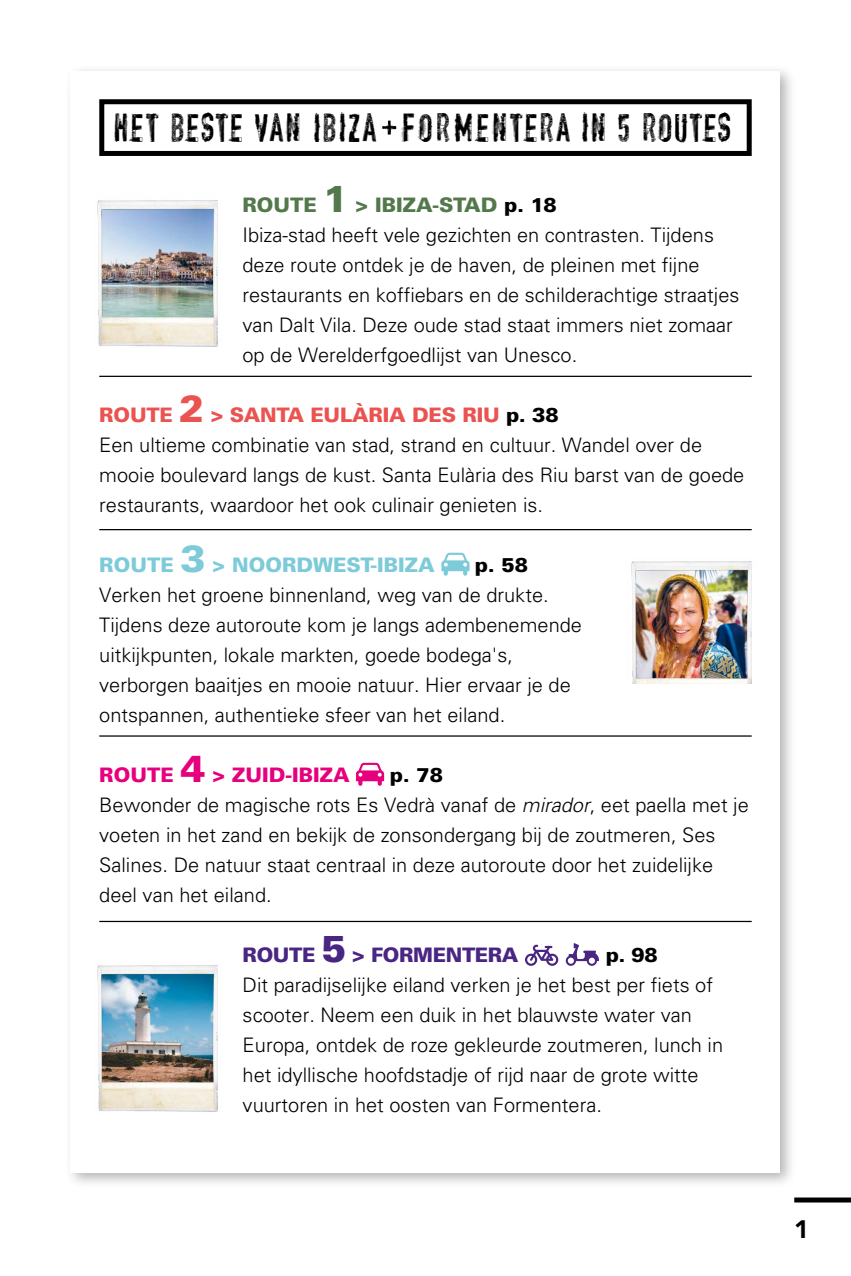
<style>
.page{position:relative;width:851px;height:1276px;background:#fff}
.page>*{position:absolute;margin:0;border:0;box-sizing:border-box;transform-origin:0 0}
.t1{font:33.75px "vtksencounter";letter-spacing:-.06em;color:#000}
.t2{font:33.75px "vtksencounter";letter-spacing:-.12em;color:#000}
.t3{font:900 25px "Avenir LT Std";color:#000}
.t4{font:300 20px/30px "Univers LT Std";color:#000}
.t5{font:900 20px "Univers LT Std";color:#7dcad9}
.t6{font:900 20px "Univers LT Std";color:#e6007d}
.t7{font:900 20px "Univers LT Std";letter-spacing:-.02em;color:#4a2683}
.t8{font:900 20px "Univers LT Std";color:#000}
.s1{font-weight:900;color:#53784b}
.s2{font-weight:900;font-size:37.5px;color:#53784b}
.s3{font-weight:900}
.s4{font-weight:900;color:#ea5350}
.s5{font-weight:900;font-size:37.5px;color:#ea5350}
.s6{font-size:37.5px}
.s7{font-style:italic}
</style>
<div class="page">
<div style="left:794px;top:1197px;width:56px;height:5px;background:#000"></div>
<div style="left:64px;top:64px;width:733px;height:1125px;background:#000;opacity:.3"></div>
<div style="left:71px;top:71px;width:709px;height:1101px;background:#fff"></div>
<div style="left:99px;top:99px;width:652px;height:57px;border:5px solid #000"></div>
<hr style="left:99px;top:376px;width:652px;height:1px;background:#000">
<hr style="left:99px;top:529px;width:652px;height:1px;background:#000">
<hr style="left:99px;top:735px;width:652px;height:1px;background:#000">
<hr style="left:99px;top:921px;width:652px;height:1px;background:#000">
<img style="left:97px;top:200px;width:121px;height:147px">
<img style="left:97px;top:965px;width:121px;height:147px">
<img style="left:631px;top:561px;width:121px;height:122px">
<svg style="left:382px;top:121px;width:14px;height:14px"></svg>
<svg style="left:441px;top:552px;width:28px;height:24px"></svg>
<svg style="left:356px;top:762px;width:28px;height:24px"></svg>
<svg style="left:525px;top:944px;width:33px;height:22px"></svg>
<svg style="left:565px;top:943px;width:34px;height:23px"></svg>
<h1 class="t2" style="left:114px;top:111px;width:328px">HET BESTE VAN IBIZA +</h1>
<h1 class="t1" style="left:401px;top:111px;width:337px">FORMENTERA IN 5 ROUTES</h1>
<p class="t4" style="left:242px;top:190px;width:498px"><span class="s1">ROUTE</span> <span class="s2">1</span> <span class="s1">&gt; IBIZA-STAD</span> <span class="s3">p. 18<br></span>Ibiza-stad heeft vele gezichten en contrasten. Tijdens deze route ontdek je de haven, de pleinen met fijne restaurants en koffiebars en de schilderachtige straatjes van Dalt Vila. Deze oude stad staat immers niet zomaar op de Werelderfgoedlijst van Unesco.</p>
<p class="t4" style="left:99px;top:400px;width:646px"><span class="s4">ROUTE</span> <span class="s5">2</span> <span class="s4">&gt; SANTA EULÀRIA DES RIU</span> <span class="s3">p. 38<br></span>Een ultieme combinatie van stad, strand en cultuur. Wandel over de mooie boulevard langs de kust. Santa Eulària des Riu barst van de goede restaurants, waardoor het ook culinair genieten is.</p>
<p class="t5" style="left:99px;top:552px;width:337px">ROUTE <span class="s6">3</span> &gt; NOORDWEST-IBIZA</p>
<p class="t8" style="left:475px;top:552px;width:55px">p. 58</p>
<p class="t4" style="left:99px;top:580px;width:484px">Verken het groene binnenland, weg van de drukte.<br>Tijdens deze autoroute kom je langs adembenemende uitkijkpunten, lokale markten, goede bodega's, verborgen baaitjes en mooie natuur. Hier ervaar je de ontspannen, authentieke sfeer van het eiland.</p>
<p class="t6" style="left:99px;top:762px;width:252px">ROUTE <span class="s6">4</span> &gt; ZUID-IBIZA</p>
<p class="t4" style="left:99px;top:760px;width:651px;text-indent:290px"><span class="s3">p. 78<br></span>Bewonder de magische rots Es Vedrà vanaf de <span class="s7">mirador</span>, eet paella met je voeten in het zand en bekijk de zonsondergang bij de zoutmeren, Ses Salines. De natuur staat centraal in deze autoroute door het zuidelijke deel van het eiland.</p>
<p class="t7" style="left:242px;top:942px;width:277px">ROUTE <span class="s6">5</span> &gt; FORMENTERA</p>
<p class="t8" style="left:606px;top:942px;width:53px">p. 98</p>
<p class="t4" style="left:242px;top:970px;width:482px">Dit paradijselijke eiland verken je het best per fiets of scooter. Neem een duik in het blauwste water van Europa, ontdek de roze gekleurde zoutmeren, lunch in het idyllische hoofdstadje of rijd naar de grote witte vuurtoren in het oosten van Formentera.</p>
<p class="t3" style="left:794px;top:1214px;width:16px">1</p>
</div>
